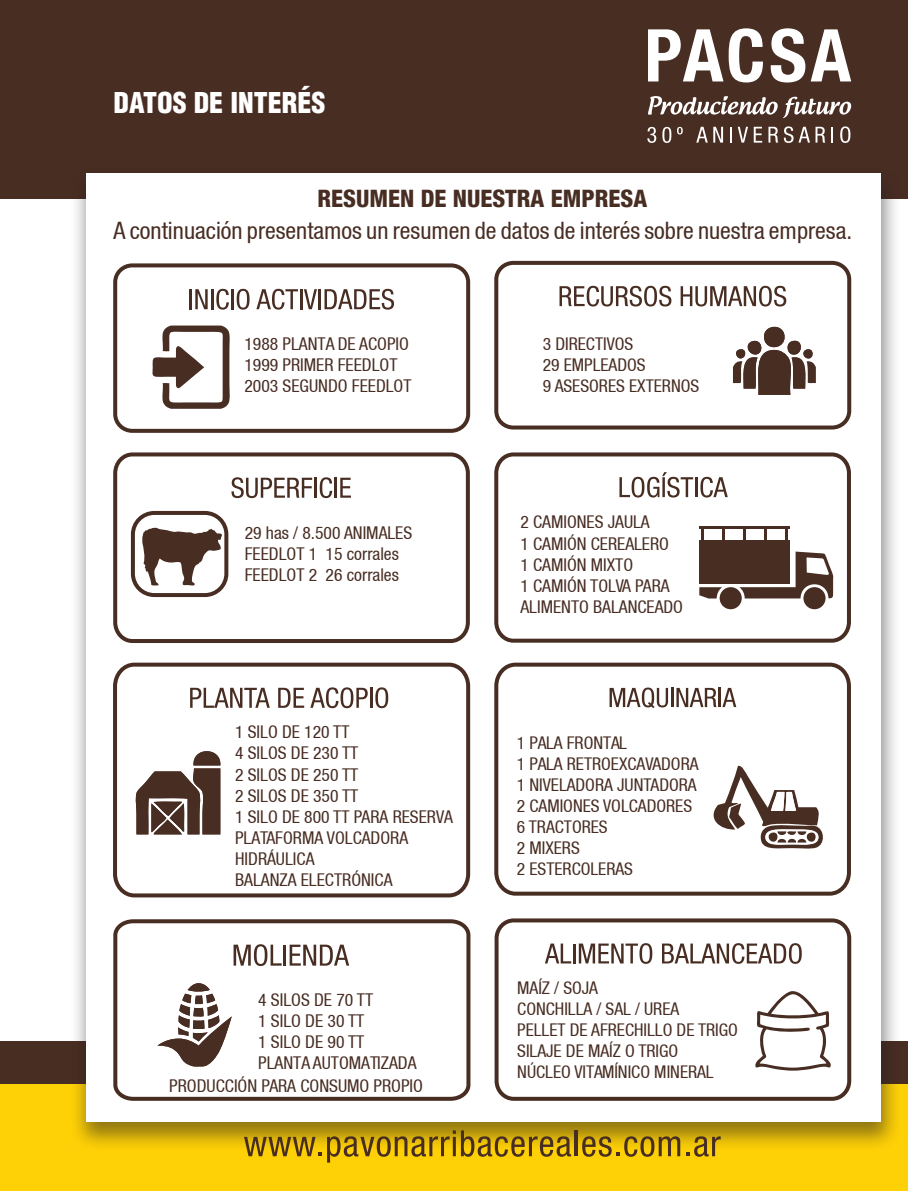
<style>
.page{position:relative;width:908px;height:1191px;background:#fff}
.page>*{position:absolute;margin:0;border:0;box-sizing:border-box;transform-origin:0 0}
.t1{font:900 condensed 28px "Helvetica";color:#fff}
.t2{font:condensed 24px "Helvetica 57";color:#482d23}
.t3{font:800 condensed 24px "Helvetica 87";color:#482d23}
.t4{font:condensed 17.6px/21px "Helvetica 57";color:#482d23}
</style>
<div class="page">
<div style="left:0;top:0;width:907px;height:198px;background:#482d23"></div>
<div style="left:0;top:1072px;width:907px;height:119px;background:#fed006"></div>
<div style="left:0;top:1041px;width:907px;height:42px;background:#482d23"></div>
<div style="left:70px;top:167px;width:831px;height:985px;background:#231f20;opacity:.5"></div>
<div style="left:86px;top:173px;width:794px;height:948px;background:#fff"></div>
<svg style="left:648px;top:28px;width:114px;height:54px"></svg>
<svg style="left:770px;top:28px;width:80px;height:54px"></svg>
<svg style="left:648px;top:96px;width:202px;height:22px"></svg>
<svg style="left:647px;top:127px;width:9px;height:16px"></svg>
<svg style="left:662px;top:127px;width:20px;height:16px"></svg>
<svg style="left:696px;top:127px;width:11px;height:16px"></svg>
<svg style="left:713px;top:127px;width:9px;height:16px"></svg>
<svg style="left:730px;top:127px;width:1px;height:16px"></svg>
<svg style="left:737px;top:127px;width:10px;height:16px"></svg>
<svg style="left:753px;top:127px;width:8px;height:16px"></svg>
<svg style="left:768px;top:126px;width:41px;height:17px"></svg>
<svg style="left:815px;top:127px;width:10px;height:16px"></svg>
<svg style="left:831px;top:127px;width:2px;height:16px"></svg>
<svg style="left:840px;top:126px;width:10px;height:17px"></svg>
<svg style="left:699px;top:551px;width:134px;height:47px"></svg>
<div style="left:803px;top:587px;width:22px;height:22px;background:#482d23;border-radius:50%"></div>
<div style="left:719px;top:587px;width:22px;height:22px;background:#482d23;border-radius:50%"></div>
<hr style="left:699px;top:526px;width:90px;height:3px;background:#482d23">
<svg style="left:785px;top:529px;width:2px;height:11px"></svg>
<svg style="left:743px;top:529px;width:2px;height:11px"></svg>
<svg style="left:764px;top:529px;width:2px;height:11px"></svg>
<svg style="left:722px;top:529px;width:2px;height:11px"></svg>
<svg style="left:701px;top:529px;width:2px;height:11px"></svg>
<div style="left:699px;top:540px;width:90px;height:44px;background:#482d23"></div>
<div style="left:494px;top:452px;width:356px;height:190px;border:4px solid #482d23;border-radius:18px"></div>
<svg style="left:619px;top:472px;width:73px;height:25px"></svg>
<hr style="left:694px;top:477px;width:3px;height:20px;background:#482d23">
<svg style="left:700px;top:477px;width:27px;height:20px"></svg>
<svg style="left:113px;top:662px;width:358px;height:236px"></svg>
<svg style="left:494px;top:662px;width:357px;height:234px"></svg>
<svg style="left:142px;top:527px;width:80px;height:59px"></svg>
<div style="left:131px;top:511px;width:97px;height:86px;border:4px solid #482d23;border-radius:21px"></div>
<div style="left:113px;top:452px;width:356px;height:191px;border:4px solid #482d23;border-radius:18px"></div>
<svg style="left:231px;top:477px;width:81px;height:21px"></svg>
<hr style="left:314px;top:478px;width:2px;height:20px;background:#482d23">
<svg style="left:319px;top:477px;width:13px;height:21px"></svg>
<hr style="left:334px;top:478px;width:3px;height:20px;background:#482d23">
<svg style="left:340px;top:478px;width:11px;height:20px"></svg>
<svg style="left:152px;top:325px;width:78px;height:84px"></svg>
<div style="left:113px;top:263px;width:357px;height:170px;border:4px solid #482d23;border-radius:17px"></div>
<hr style="left:189px;top:289px;width:3px;height:20px;background:#482d23">
<svg style="left:195px;top:289px;width:12px;height:20px"></svg>
<hr style="left:211px;top:289px;width:2px;height:20px;background:#482d23">
<svg style="left:216px;top:289px;width:13px;height:21px"></svg>
<hr style="left:231px;top:289px;width:2px;height:20px;background:#482d23">
<svg style="left:236px;top:289px;width:13px;height:21px"></svg>
<svg style="left:256px;top:289px;width:42px;height:21px"></svg>
<hr style="left:300px;top:289px;width:2px;height:20px;background:#482d23">
<svg style="left:304px;top:289px;width:13px;height:20px"></svg>
<hr style="left:318px;top:289px;width:3px;height:20px;background:#482d23">
<svg style="left:324px;top:289px;width:70px;height:21px"></svg>
<svg style="left:113px;top:919px;width:358px;height:182px"></svg>
<svg style="left:733px;top:326px;width:82px;height:69px"></svg>
<div style="left:494px;top:261px;width:356px;height:168px;border:4px solid #482d23;border-radius:17px"></div>
<svg style="left:559px;top:286px;width:112px;height:20px"></svg>
<svg style="left:680px;top:286px;width:106px;height:20px"></svg>
<svg style="left:755px;top:991px;width:75px;height:79px"></svg>
<div style="left:494px;top:918px;width:356px;height:182px;border:4px solid #482d23;border-radius:18px"></div>
<svg style="left:545px;top:943px;width:26px;height:20px"></svg>
<hr style="left:572px;top:943px;width:3px;height:20px;background:#482d23">
<svg style="left:578px;top:943px;width:74px;height:21px"></svg>
<svg style="left:662px;top:943px;width:139px;height:21px"></svg>
<svg style="left:244px;top:1136px;width:77px;height:20px"></svg>
<svg style="left:327px;top:1130px;width:244px;height:32px"></svg>
<hr style="left:574px;top:1130px;width:3px;height:26px;background:#482d23">
<svg style="left:582px;top:1136px;width:138px;height:20px"></svg>
<p class="t1" style="left:113px;top:85px;width:213px">DATOS DE INTERÉS</p>
<p class="t3" style="left:317px;top:184px;width:331px">RESUMEN DE NUESTRA EMPRESA</p>
<p class="t2" style="left:113px;top:217px;width:739px">A continuación presentamos un resumen de datos de interés sobre nuestra empresa.</p>
<p class="t4" style="left:244px;top:333px;width:168px">1988 PLANTA DE ACOPIO<br>1999 PRIMER FEEDLOT<br>2003 SEGUNDO FEEDLOT</p>
<p class="t4" style="left:245px;top:521px;width:169px">29 has / 8.500 ANIMALES<br>FEEDLOT 1 15 corrales<br>FEEDLOT 2 26 corrales</p>
<p class="t4" style="left:542px;top:333px;width:158px">3 DIRECTIVOS<br>29 EMPLEADOS<br>9 ASESORES EXTERNOS</p>
<p class="t4" style="left:520px;top:511px;width:164px">2 CAMIONES JAULA<br>1 CAMIÓN CEREALERO<br>1 CAMIÓN MIXTO<br>1 CAMIÓN TOLVA PARA<br>ALIMENTO BALANCEADO</p>
<p class="t4" style="left:235px;top:721px;width:219px">1 SILO DE 120 TT<br>4 SILOS DE 230 TT<br>2 SILOS DE 250 TT<br>2 SILOS DE 350 TT<br>1 SILO DE 800 TT PARA RESERVA<br>PLATAFORMA VOLCADORA<br>HIDRÁULICA<br>BALANZA ELECTRÓNICA</p>
<p class="t4" style="left:516px;top:731px;width:183px">1 PALA FRONTAL<br>1 PALA RETROEXCAVADORA<br>1 NIVELADORA JUNTADORA<br>2 CAMIONES VOLCADORES<br>6 TRACTORES<br>2 MIXERS<br>2 ESTERCOLERAS</p>
<p class="t4" style="left:258px;top:988px;width:116px">4 SILOS DE 70 TT</p>
<p class="t4" style="left:258px;top:1010px;width:108px">1 SILO DE 30 TT</p>
<p class="t4" style="left:258px;top:1031px;width:108px">1 SILO DE 90 TT</p>
<p class="t4" style="left:258px;top:1052px;width:160px">PLANTA AUTOMATIZADA</p>
<p class="t4" style="left:169px;top:1075px;width:255px">PRODUCCIÓN PARA CONSUMO PROPIO</p>
<p class="t4" style="left:517px;top:977px;width:222px">MAÍZ / SOJA<br>CONCHILLA / SAL / UREA<br>PELLET DE AFRECHILLO DE TRIGO<br>SILAJE DE MAÍZ O TRIGO<br>NÚCLEO VITAMÍNICO MINERAL</p>
</div>
